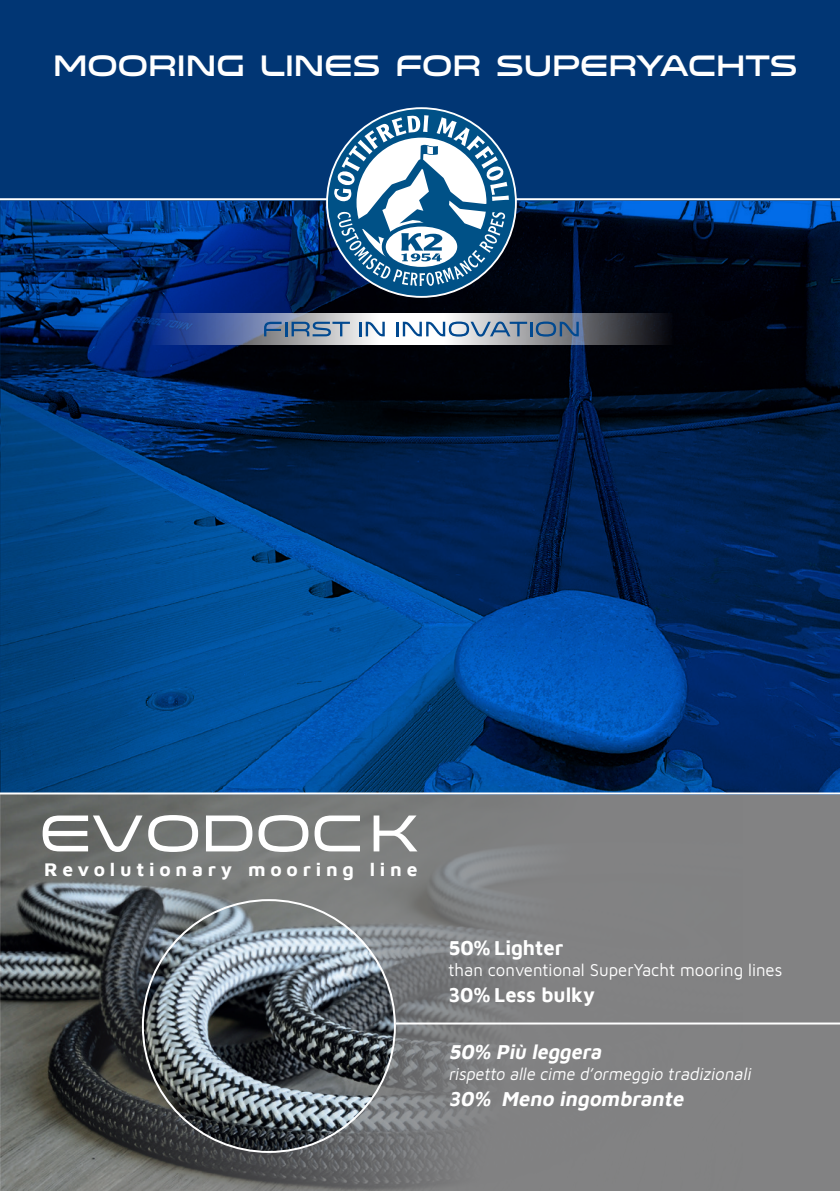
<style>
.page{position:relative;width:840px;height:1191px;background:#fff}
.page>*{position:absolute;margin:0;border:0;box-sizing:border-box;transform-origin:0 0}
.t1{font:52.4px "Venera 700";color:#fff}
.t2{font:30px "Venera 900";color:#fff;scale:.95 1}
.t3{font:italic 700 21.2px "Maven Pro";color:#fff;scale:.95 1}
.t4{font:700 21.2px "Maven Pro";color:#fff;scale:.95 1}
.t5{font:700 19.2px "Maven Pro";letter-spacing:.25em;color:#fff}
.t6{font:17.6px "Maven Pro";color:#fff;scale:.95 1}
.t7{font:italic 17.6px "Maven Pro";color:#fff;scale:.92 1}
</style>
<div class="page">
<div style="left:0;top:0;width:839px;height:215px;background:#013674"></div>
<img style="left:0;top:201px;width:839px;height:591px">
<hr style="left:0;top:198px;width:839px;height:2px;background:#fff">
<svg style="left:411px;top:313px;width:278px;height:32px;background:#707278"></svg>
<svg style="left:133px;top:313px;width:278px;height:32px;background:#7484ad"></svg>
<svg style="left:328px;top:109px;width:186px;height:187px"></svg>
<svg style="left:264px;top:322px;width:86px;height:14px"></svg>
<svg style="left:359px;top:322px;width:25px;height:14px"></svg>
<svg style="left:396px;top:321px;width:131px;height:15px"></svg>
<hr style="left:529px;top:322px;width:3px;height:14px;background:#014990">
<svg style="left:535px;top:321px;width:43px;height:15px"></svg>
<div style="left:0;top:794px;width:839px;height:397px;background:#828283"></div>
<img style="left:0;top:794px;width:741px;height:397px">
<img style="left:143px;top:900px;width:251px;height:252px;border-radius:126px">
<hr style="left:395px;top:1022px;width:444px;height:2px;background:#fff">
<h2 class="t2" style="left:53px;top:48px;width:784px">MOORING LINES FOR SUPERYACHTS</h2>
<h1 class="t1" style="left:39px;top:801px;width:379px">EVODOCK</h1>
<p class="t5" style="left:44px;top:855px;width:374px">Revolutionary mooring line</p>
<p class="t4" style="left:448px;top:932px;width:122px">50% Lighter</p>
<p class="t6" style="left:448px;top:958px;width:353px">than conventional SuperYacht mooring lines</p>
<p class="t4" style="left:448px;top:979px;width:156px">30% Less bulky</p>
<p class="t3" style="left:448px;top:1036px;width:167px">50% Più leggera</p>
<p class="t7" style="left:448px;top:1062px;width:334px">rispetto alle cime d’ormeggio tradizionali</p>
<p class="t3" style="left:448px;top:1083px;width:254px">30% Meno ingombrante</p>
</div>
